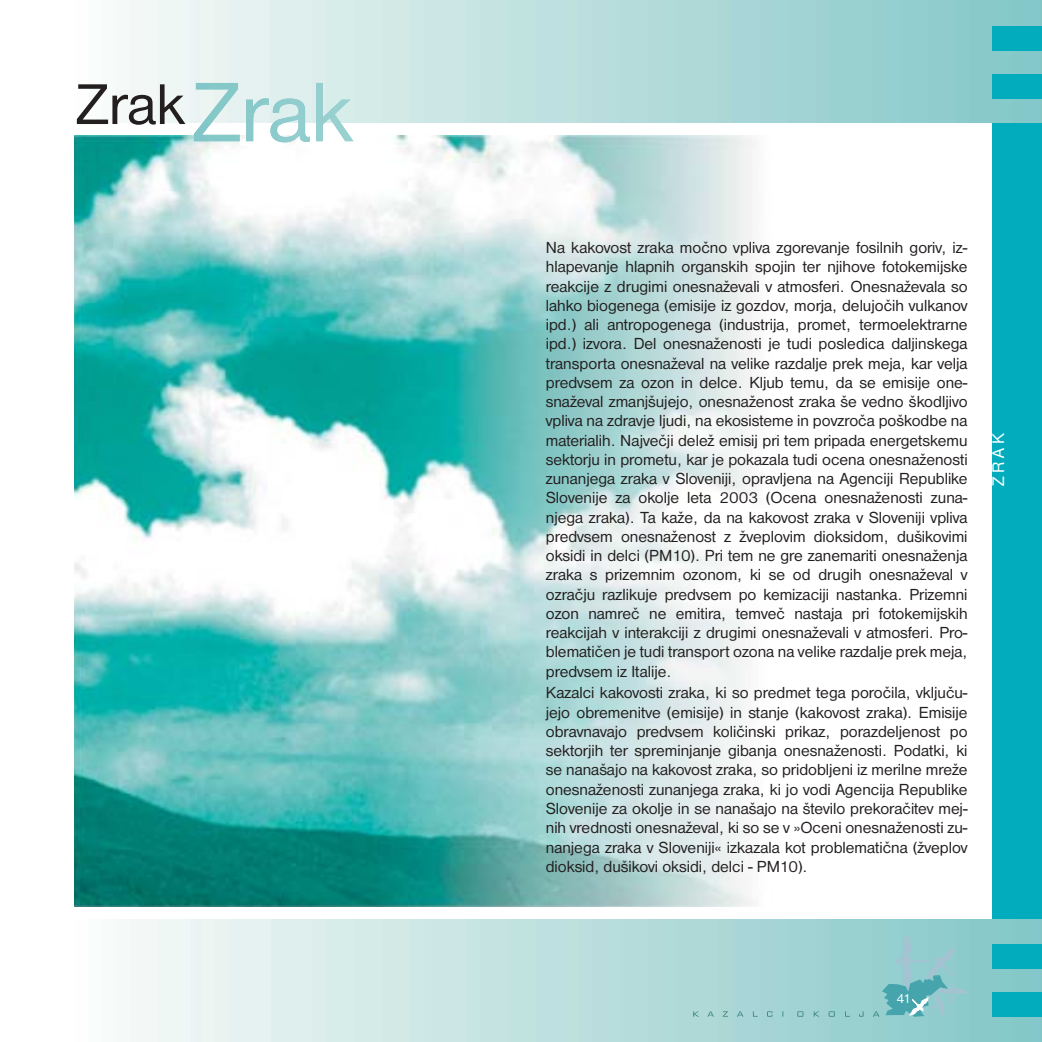
<style>
.page{position:relative;width:1042px;height:1042px;background:#fff}
.page>*{position:absolute;margin:0;border:0;box-sizing:border-box;transform-origin:0 0}
.t1{font:59.5px "Nimbus San DCE";color:#231f1f}
.t2{font:17.5px "Nimbus San DCE";color:#fff}
.t3{font:16.62px/19.2px "Nimbus San DCE";color:#231f1f;text-align:justify}
.t4{font:14px "Nimbus San DCE";color:#fff}
</style>
<div class="page">
<div style="left:992px;top:105px;width:50px;height:391px;background:#03acbd"></div>
<img style="left:129px;top:0;width:913px;height:123px">
<div style="left:992px;top:26px;width:50px;height:24px;background:#03acbd"></div>
<div style="left:992px;top:74px;width:50px;height:25px;background:#03acbd"></div>
<img style="left:74px;top:135px;width:680px;height:772px">
<div style="left:992px;top:496px;width:50px;height:494px;background:#03acbd"></div>
<img style="left:130px;top:919px;width:912px;height:123px">
<svg style="left:693px;top:934px;width:274px;height:83px;background:#99cecf"></svg>
<div style="left:992px;top:943px;width:50px;height:25px;background:#03acbd"></div>
<div style="left:992px;top:992px;width:50px;height:25px;background:#03acbd"></div>
<img style="left:194px;top:83px;width:159px;height:59px">
<p class="t1" style="left:76px;top:82px;width:110px">Zrak</p>
<p class="t3" style="left:546px;top:239px;width:423px">Na kakovost zraka močno vpliva zgorevanje fosilnih goriv, iz&shy;hlapevanje hlapnih organskih spojin ter njihove fotokemijske reakcije z drugimi onesnaževali v atmosferi. Onesnaževala so lahko biogenega (emisije iz gozdov, morja, delujočih vulkanov ipd.) ali antropogenega (industrija, promet, termoelektrarne ipd.) izvora. Del onesnaženosti je tudi posledica daljinskega transporta onesnaževal na velike razdalje prek meja, kar velja predvsem za ozon in delce. Kljub temu, da se emisije one&shy;snaževal zmanjšujejo, onesnaženost zraka še vedno škodljivo vpliva na zdravje ljudi, na ekosisteme in povzroča poškodbe na materialih. Največji delež emisij pri tem pripada energetskemu sektorju in prometu, kar je pokazala tudi ocena onesnaženosti zunanjega zraka v Sloveniji, opravljena na Agenciji Republike Slovenije za okolje leta 2003 (Ocena onesnaženosti zuna&shy;njega zraka). Ta kaže, da na kakovost zraka v Sloveniji vpliva predvsem onesnaženost z žveplovim dioksidom, dušikovimi oksidi in delci (PM10). Pri tem ne gre zanemariti onesnaženja zraka s prizemnim ozonom, ki se od drugih onesnaževal v ozračju razlikuje predvsem po kemizaciji nastanka. Prizemni ozon namreč ne emitira, temveč nastaja pri fotokemijskih reakcijah v interakciji z drugimi onesnaževali v atmosferi. Pro&shy;blematičen je tudi transport ozona na velike razdalje prek meja, predvsem iz Italije.</p>
<p class="t3" style="left:546px;top:685px;width:423px">Kazalci kakovosti zraka, ki so predmet tega poročila, vključu&shy;jejo obremenitve (emisije) in stanje (kakovost zraka). Emisije obravnavajo predvsem količinski prikaz, porazdeljenost po sektorjih ter spreminjanje gibanja onesnaženosti. Podatki, ki se nanašajo na kakovost zraka, so pridobljeni iz merilne mreže onesnaženosti zunanjega zraka, ki jo vodi Agencija Republike Slovenije za okolje in se nanašajo na število prekoračitev mej&shy;nih vrednosti onesnaževal, ki so se v »Oceni onesnaženosti zu&shy;nanjega zraka v Sloveniji« izkazala kot problematična (žveplov dioksid, dušikovi oksidi, delci - PM10).</p>
<p class="t2" style="left:991px;top:486px;width:55px;rotate:-90deg">ZRAK</p>
<p class="t4" style="left:896px;top:993px;width:16px">41</p>
</div>
